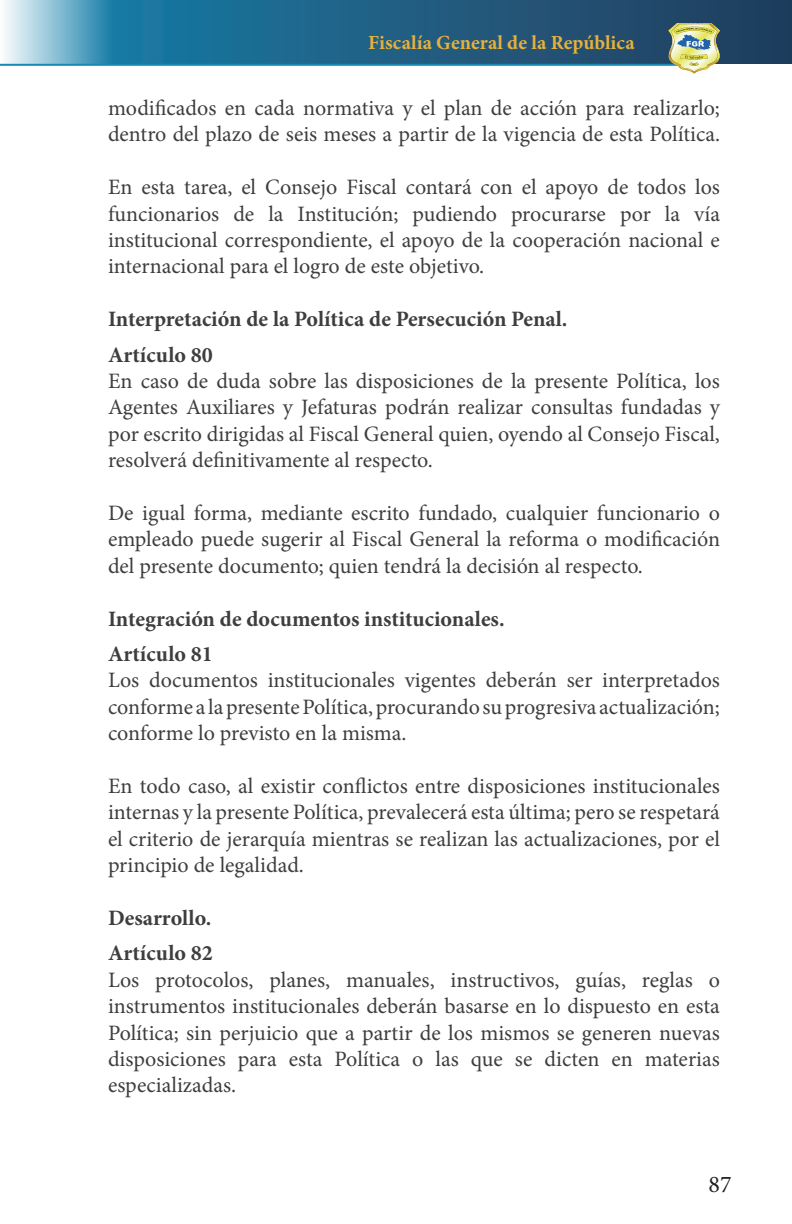
<style>
.page{position:relative;width:792px;height:1224px;background:#fff}
.page>*{position:absolute;margin:0;border:0;box-sizing:border-box;transform-origin:0 0}
.t1{font:24px "Minion Pro";color:#231f20}
.t2{font:22px/26.4px "Minion Pro";color:#3e3e3f;text-align:justify}
.t3{font:700 22px "Minion Pro";color:#3e3e3f}
.t4{font:700 20px "Minion Pro";letter-spacing:.005em;color:#e6b13b}
</style>
<div class="page">
<svg style="left:5px;top:0;width:787px;height:63px;background:#2d698b"></svg>
<hr style="left:0;top:64px;width:688px;height:2px;background:#1888b6">
<svg style="left:668px;top:23px;width:52px;height:50px;background:#c0c696"></svg>
<p class="t4" style="left:368px;top:28px;width:268px">Fiscalía General de la República</p>
<p class="t2" style="left:108px;top:95px;width:614px">modificados en cada normativa y el plan de acción para realizarlo; dentro del plazo de seis meses a partir de la vigencia de esta Política.</p>
<p class="t2" style="left:108px;top:174px;width:614px">En esta tarea, el Consejo Fiscal contará con el apoyo de todos los funcionarios de la Institución; pudiendo procurarse por la vía institucional correspondiente, el apoyo de la cooperación nacional e internacional para el logro de este objetivo.</p>
<p class="t3" style="left:108px;top:304px;width:461px">Interpretación de la Política de Persecución Penal.</p>
<p class="t3" style="left:108px;top:339px;width:106px">Artículo 80</p>
<p class="t2" style="left:108px;top:368px;width:614px">En caso de duda sobre las disposiciones de la presente Política, los Agentes Auxiliares y Jefaturas podrán realizar consultas fundadas y por escrito dirigidas al Fiscal General quien, oyendo al Consejo Fiscal, resolverá definitivamente al respecto.</p>
<p class="t2" style="left:108px;top:500px;width:614px">De igual forma, mediante escrito fundado, cualquier funcionario o empleado puede sugerir al Fiscal General la reforma o modificación del presente documento; quien tendrá la decisión al respecto.</p>
<p class="t3" style="left:108px;top:603px;width:398px">Integración de documentos institucionales.</p>
<p class="t3" style="left:108px;top:638px;width:106px">Artículo 81</p>
<p class="t2" style="left:108px;top:667px;width:613px">Los documentos institucionales vigentes deberán ser interpretados conforme a la presente Política, procurando su progresiva actualización; conforme lo previsto en la misma.</p>
<p class="t2" style="left:108px;top:773px;width:614px">En todo caso, al existir conflictos entre disposiciones institucionales internas y la presente Política, prevalecerá esta última; pero se respetará el criterio de jerarquía mientras se realizan las actualizaciones, por el principio de legalidad.</p>
<p class="t3" style="left:108px;top:902px;width:105px">Desarrollo.</p>
<p class="t3" style="left:108px;top:938px;width:106px">Artículo 82</p>
<p class="t2" style="left:108px;top:967px;width:614px">Los protocolos, planes, manuales, instructivos, guías, reglas o instrumentos institucionales deberán basarse en lo dispuesto en esta Política; sin perjuicio que a partir de los mismos se generen nuevas disposiciones para esta Política o las que se dicten en materias especializadas.</p>
<p class="t1" style="left:708px;top:1169px;width:25px">87</p>
</div>
